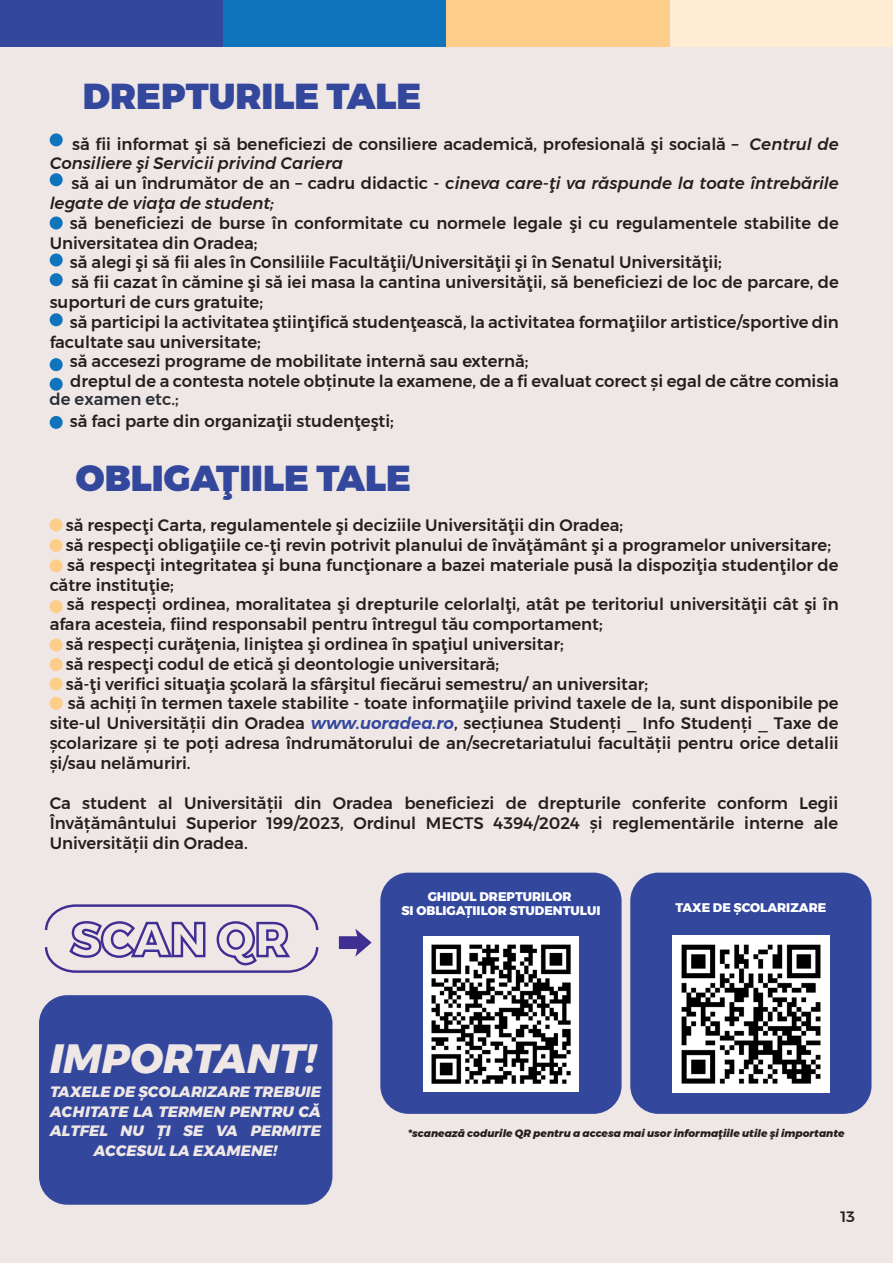
<style>
.page{position:relative;width:893px;height:1263px;background:#efe7e5}
.page>*{position:absolute;margin:0;border:0;box-sizing:border-box;transform-origin:0 0}
.t1{font:italic 800 40.8px "Montserrat";color:#efe7e5}
.t2{font:900 36px "Montserrat";color:#33479d}
.t3{font:500 16.5px/19.8px "Montserrat";color:#231f20;text-align:justify}
.t4{font:italic 500 16.5px/19.8px "Montserrat";color:#231f20}
.t5{font:500 16.5px "Montserrat";color:#2c2e35}
.t6{font:italic 800 15px/19.5px "Montserrat";color:#efe7e5;text-align:center}
.t7{font:500 15px "Montserrat";color:#231f20}
.t8{font:800 12.45px/14.5px "Montserrat";color:#fff;text-align:center}
.t9{font:italic 800 10.5px "Montserrat";color:#231f20}
.s1{font-style:italic}
.s2{font-style:normal}
.s3{font-weight:600;font-style:italic;color:#33479d}
</style>
<div class="page">
<div style="left:0;top:0;width:223px;height:47px;background:#33479d"></div>
<div style="left:223px;top:0;width:223px;height:47px;background:#1074bc"></div>
<div style="left:446px;top:0;width:224px;height:47px;background:#fdcd8a"></div>
<div style="left:670px;top:0;width:223px;height:47px;background:#feedd4"></div>
<div style="left:39px;top:995px;width:293px;height:210px;background:#33479d;border-radius:28px"></div>
<div style="left:50px;top:133px;width:13px;height:13px;background:#1074bc;border-radius:50%"></div>
<div style="left:50px;top:173px;width:13px;height:13px;background:#1074bc;border-radius:50%"></div>
<div style="left:50px;top:216px;width:13px;height:13px;background:#1074bc;border-radius:50%"></div>
<div style="left:50px;top:273px;width:13px;height:13px;background:#1074bc;border-radius:50%"></div>
<div style="left:50px;top:253px;width:13px;height:13px;background:#1074bc;border-radius:50%"></div>
<div style="left:50px;top:313px;width:13px;height:13px;background:#1074bc;border-radius:50%"></div>
<div style="left:50px;top:358px;width:13px;height:13px;background:#1074bc;border-radius:50%"></div>
<div style="left:50px;top:378px;width:13px;height:13px;background:#1074bc;border-radius:50%"></div>
<div style="left:50px;top:416px;width:13px;height:13px;background:#1074bc;border-radius:50%"></div>
<svg style="left:339px;top:928px;width:33px;height:29px"></svg>
<div style="left:50px;top:518px;width:13px;height:13px;background:#fdcd8a;border-radius:50%"></div>
<div style="left:50px;top:539px;width:13px;height:13px;background:#fdcd8a;border-radius:50%"></div>
<div style="left:50px;top:559px;width:13px;height:13px;background:#fdcd8a;border-radius:50%"></div>
<div style="left:50px;top:600px;width:13px;height:13px;background:#fdcd8a;border-radius:50%"></div>
<div style="left:50px;top:638px;width:13px;height:13px;background:#fdcd8a;border-radius:50%"></div>
<div style="left:50px;top:658px;width:13px;height:13px;background:#fdcd8a;border-radius:50%"></div>
<div style="left:50px;top:677px;width:13px;height:13px;background:#fdcd8a;border-radius:50%"></div>
<div style="left:50px;top:697px;width:13px;height:13px;background:#fdcd8a;border-radius:50%"></div>
<div style="left:380px;top:873px;width:242px;height:241px;background:#33479d;border-radius:28px"></div>
<div style="left:630px;top:873px;width:241px;height:241px;background:#33479d;border-radius:28px"></div>
<img style="left:672px;top:935px;width:157px;height:157px">
<img style="left:424px;top:937px;width:154px;height:154px">
<svg style="left:44px;top:904px;width:275px;height:69px"></svg>
<h2 class="t2" style="left:83px;top:67px;width:340px">DREPTURILE TALE</h2>
<p class="t3" style="left:50px;top:134px;width:791px;text-indent:22px">să fii informat şi să beneficiezi de consiliere academică, profesională şi socială – <span class="s1">Centrul de<br>Consiliere şi Servicii privind Cariera</span></p>
<p class="t4" style="left:50px;top:173px;width:791px;text-indent:22px"><span class="s2">să ai un îndrumător de an – cadru didactic -</span> cineva care-ţi va răspunde la toate întrebările legate de viaţa de student;</p>
<p class="t3" style="left:70px;top:213px;width:770px">să beneficiezi de burse în conformitate cu normele legale şi cu regulamentele stabilite de</p>
<p class="t3" style="left:50px;top:233px;width:209px">Universitatea din Oradea;</p>
<p class="t3" style="left:70px;top:252px;width:653px">să alegi şi să fii ales în Consiliile Facultăţii/Universităţii şi în Senatul Universităţii;</p>
<p class="t3" style="left:72px;top:272px;width:769px">să fii cazat în cămine şi să iei masa la cantina universităţii, să beneficiezi de loc de parcare, de</p>
<p class="t3" style="left:50px;top:292px;width:215px">suporturi de curs gratuite;</p>
<p class="t3" style="left:70px;top:312px;width:770px">să participi la activitatea ştiinţifică studenţească, la activitatea formaţiilor artistice/sportive din</p>
<p class="t3" style="left:50px;top:332px;width:213px">facultate sau universitate;</p>
<p class="t3" style="left:70px;top:351px;width:460px">să accesezi programe de mobilitate internă sau externă;</p>
<p class="t3" style="left:70px;top:371px;width:770px">dreptul de a contesta notele obținute la examene, de a fi evaluat corect și egal de către comisia</p>
<p class="t3" style="left:70px;top:411px;width:326px">să faci parte din organizaţii studenţeşti;</p>
<p class="t5" style="left:50px;top:386px;width:131px">de examen etc.;</p>
<h2 class="t2" style="left:76px;top:448px;width:337px">OBLIGAŢIILE TALE</h2>
<p class="t3" style="left:66px;top:515px;width:559px">să respecţi Carta, regulamentele şi deciziile Universităţii din Oradea;</p>
<p class="t3" style="left:66px;top:535px;width:767px">să respecţi obligaţiile ce-ţi revin potrivit planului de învăţământ şi a programelor universitare;</p>
<p class="t3" style="left:67px;top:555px;width:773px">să respecţi integritatea şi buna funcţionare a bazei materiale pusă la dispoziţia studenţilor de</p>
<p class="t3" style="left:50px;top:575px;width:126px">către instituţie;</p>
<p class="t3" style="left:67px;top:594px;width:773px">să respecți ordinea, moralitatea şi drepturile celorlalţi, atât pe teritoriul universităţii cât şi în</p>
<p class="t3" style="left:50px;top:614px;width:555px">afara acesteia, fiind responsabil pentru întregul tău comportament;</p>
<p class="t3" style="left:66px;top:634px;width:499px">să respecți curăţenia, liniştea şi ordinea în spaţiul universitar;</p>
<p class="t3" style="left:66px;top:654px;width:435px">să respecţi codul de etică şi deontologie universitară;</p>
<p class="t3" style="left:66px;top:674px;width:584px">să-ţi verifici situaţia şcolară la sfârşitul fiecărui semestru/ an universitar;</p>
<p class="t3" style="left:68px;top:693px;width:772px">să achiți în termen taxele stabilite - toate informaţiile privind taxele de la, sunt disponibile pe</p>
<p class="t3" style="left:50px;top:713px;width:790px">site-ul Universității din Oradea <span class="s3">www.uoradea.ro</span>, secțiunea Studenți _ Info Studenți _ Taxe de</p>
<p class="t3" style="left:50px;top:733px;width:790px">școlarizare și te poți adresa îndrumătorului de an/secretariatului facultății pentru orice detalii</p>
<p class="t3" style="left:50px;top:753px;width:142px">și/sau nelămuriri.</p>
<p class="t3" style="left:50px;top:793px;width:790px">Ca student al Universității din Oradea beneficiezi de drepturile conferite conform Legii Învățământului Superior 199/2023, Ordinul MECTS 4394/2024 și reglementările interne ale Universității din Oradea.</p>
<h1 class="t1" style="left:50px;top:1026px;width:268px">IMPORTANT!</h1>
<p class="t6" style="left:50px;top:1082px;width:272px">TAXELE DE ȘCOLARIZARE TREBUIE<br>ACHITATE LA TERMEN PENTRU CĂ<br>ALTFEL NU ȚI SE VA PERMITE<br>ACCESUL LA EXAMENE!</p>
<p class="t8" style="left:401px;top:889px;width:201px">GHIDUL DREPTURILOR<br>SI OBLIGAȚIILOR STUDENTULUI</p>
<p class="t8" style="left:675px;top:900px;width:152px">TAXE DE ȘCOLARIZARE</p>
<p class="t9" style="left:408px;top:1125px;width:438px">*scanează codurile QR pentru a accesa mai usor informaţiile utile şi importante</p>
<p class="t7" style="left:840px;top:1205px;width:16px">13</p>
</div>
